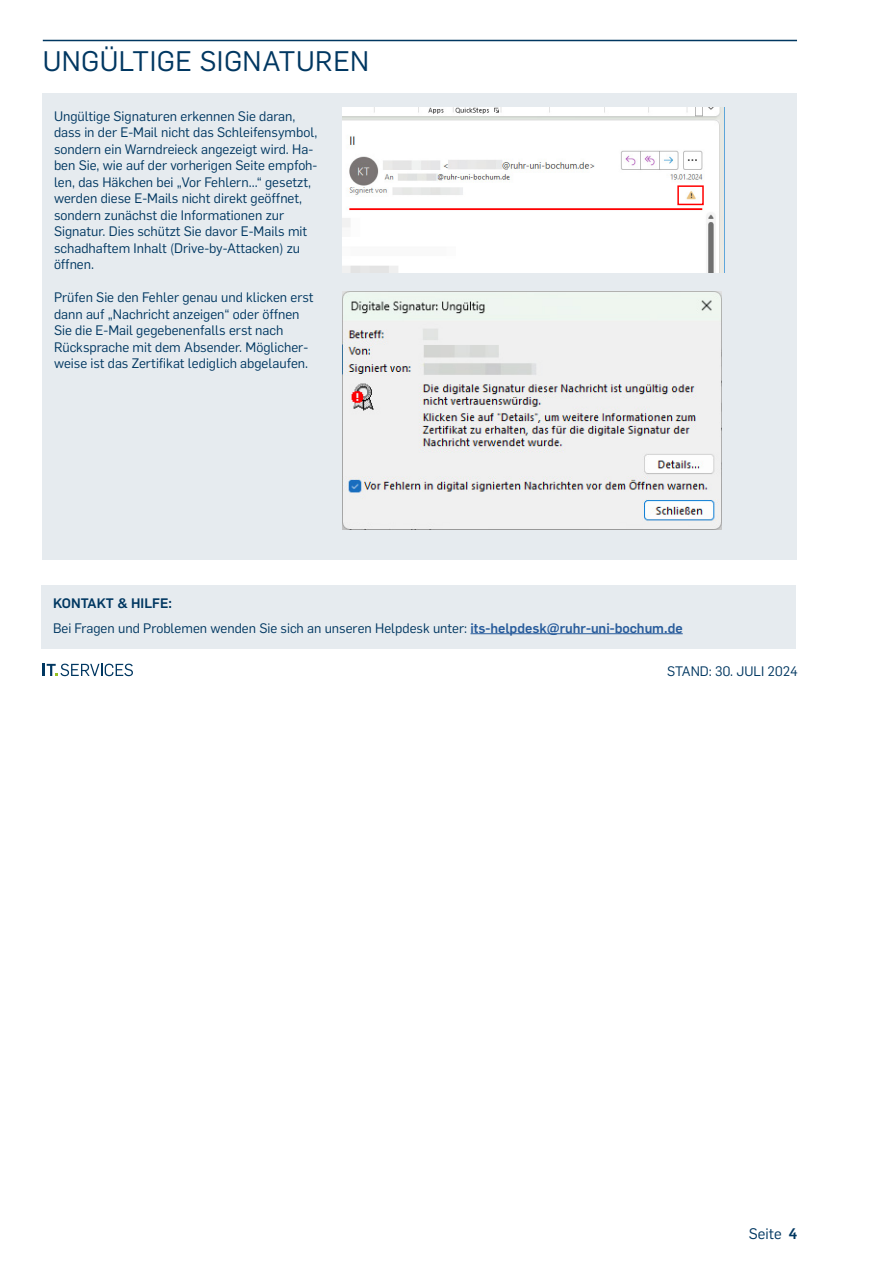
<style>
.page{position:relative;width:893px;height:1263px;background:#fff}
.page>*{position:absolute;margin:0;border:0;box-sizing:border-box;transform-origin:0 0}
.t1{font:27.75px "Rub Flama";letter-spacing:.015em;color:#003761}
.t2{font:15px "Rub Flama";color:#003761}
.t3{font:13.5px/16.5px "Rub Flama";color:#003761}
.s1{font-weight:700}
.s2{font-weight:700;color:#275b9b}
</style>
<div class="page">
<div style="left:42px;top:585px;width:754px;height:64px;background:#e6ebef"></div>
<hr style="left:470px;top:633px;width:213px;height:1px;background:#275b9b">
<div style="left:43px;top:94px;width:754px;height:466px;background:#e6ebef"></div>
<img style="left:343px;top:108px;width:382px;height:164px">
<hr style="left:43px;top:40px;width:754px;height:1px;background:#003761">
<div style="left:677px;top:185px;width:27px;height:20px;border:2px solid #f00"></div>
<img style="left:343px;top:292px;width:378px;height:237px">
<svg style="left:43px;top:664px;width:90px;height:12px"></svg>
<h1 class="t1" style="left:43px;top:42px;width:328px">UNGÜLTIGE SIGNATUREN</h1>
<p class="t3" style="left:54px;top:107px;width:265px">Ungültige Signaturen erkennen Sie daran, dass in der E-Mail nicht das Schleifensymbol, sondern ein Warndreieck angezeigt wird. Ha&shy;ben Sie, wie auf der vorherigen Seite empfoh&shy;len, das Häkchen bei „Vor Fehlern...“ gesetzt, werden diese E-Mails nicht direkt geöffnet, sondern zunächst die Informationen zur Signatur. Dies schützt Sie davor E-Mails mit schadhaftem Inhalt (Drive-by-Attacken) zu öffnen.</p>
<p class="t3" style="left:54px;top:288px;width:261px">Prüfen Sie den Fehler genau und klicken erst dann auf „Nachricht anzeigen“ oder öffnen Sie die E-Mail gegebenenfalls erst nach Rücksprache mit dem Absender. Möglicher&shy;weise ist das Zertifikat lediglich abgelaufen.</p>
<p class="t3" style="left:53px;top:589px;width:631px;line-height:25px"><span class="s1">KONTAKT &amp; HILFE:<br></span>Bei Fragen und Problemen wenden Sie sich an unseren Helpdesk unter: <span class="s2">its-helpdesk@ruhr-uni-bochum.de</span></p>
<p class="t3" style="left:667px;top:662px;width:132px">STAND: 30. JULI 2024</p>
<p class="t2" style="left:749px;top:1223px;width:50px">Seite <span class="s1">4</span></p>
</div>
